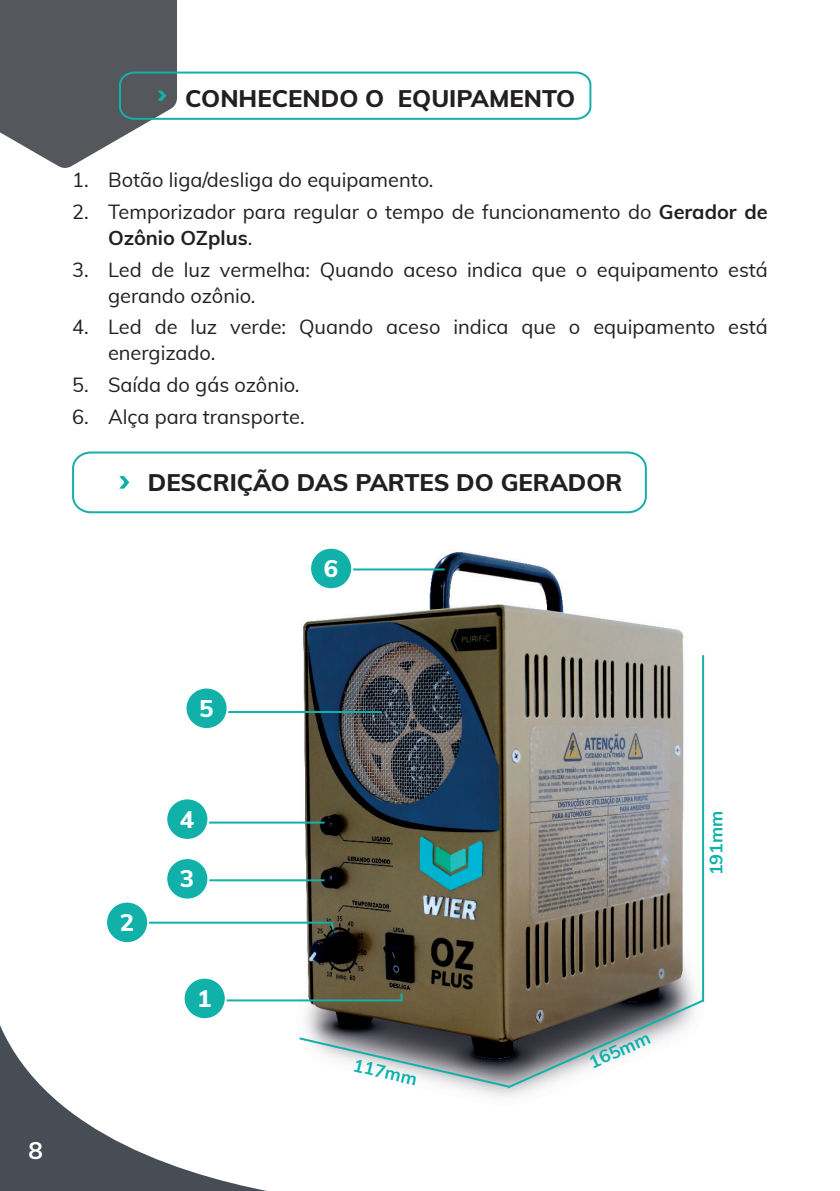
<style>
.page{position:relative;width:840px;height:1191px;background:#fff}
.page>*{position:absolute;margin:0;border:0;box-sizing:border-box;transform-origin:0 0}
.t1{font:800 24px "Muli";color:#231f20}
.t2{font:800 24px "Muli";color:#fff}
.t3{font:700 24px "Muli";color:#fff}
.t4{font:20px/26px "Muli";color:#231f20}
.t5{font:700 18px "Muli";color:#0db2ac}
.s1{font-weight:700}
</style>
<div class="page">
<svg style="left:0;top:1001px;width:278px;height:190px"></svg>
<img style="left:278px;top:552px;width:427px;height:545px">
<svg style="left:0;top:0;width:592px;height:168px"></svg>
<svg style="left:72px;top:451px;width:575px;height:63px"></svg>
<hr style="left:200px;top:821px;width:124px;height:2px;background:#11b1aa">
<hr style="left:187px;top:879px;width:137px;height:2px;background:#11b1aa">
<hr style="left:344px;top:568px;width:100px;height:2px;background:#11b1aa">
<hr style="left:217px;top:711px;width:164px;height:2px;background:#11b1aa">
<hr style="left:195px;top:999px;width:207px;height:2px;background:#11b1aa">
<hr style="left:118px;top:921px;width:214px;height:2px;background:#11b1aa">
<svg style="left:329px;top:920px;width:7px;height:12px"></svg>
<hr style="left:701px;top:655px;width:2px;height:346px;background:#11b1aa">
<svg style="left:297px;top:993px;width:408px;height:97px"></svg>
<div style="left:183px;top:977px;width:43px;height:42px;background:#11b1aa;border-radius:50%"></div>
<div style="left:182px;top:976px;width:45px;height:44px;border:2px solid #fff;border-radius:50%"></div>
<div style="left:106px;top:901px;width:42px;height:42px;background:#11b1aa;border-radius:50%"></div>
<div style="left:105px;top:900px;width:44px;height:44px;border:2px solid #fff;border-radius:50%"></div>
<div style="left:166px;top:858px;width:42px;height:41px;background:#11b1aa;border-radius:50%"></div>
<div style="left:165px;top:857px;width:44px;height:43px;border:2px solid #fff;border-radius:50%"></div>
<div style="left:166px;top:798px;width:42px;height:42px;background:#11b1aa;border-radius:50%"></div>
<div style="left:165px;top:797px;width:44px;height:44px;border:2px solid #fff;border-radius:50%"></div>
<div style="left:185px;top:687px;width:42px;height:42px;background:#11b1aa;border-radius:50%"></div>
<div style="left:184px;top:686px;width:44px;height:44px;border:2px solid #fff;border-radius:50%"></div>
<div style="left:310px;top:548px;width:42px;height:41px;background:#11b1aa;border-radius:50%"></div>
<div style="left:309px;top:547px;width:44px;height:43px;border:2px solid #fff;border-radius:50%"></div>
<p class="t1" style="left:185px;top:81px;width:391px">CONHECENDO O EQUIPAMENTO</p>
<p class="t4" style="left:72px;top:166px;width:363px">1. Botão liga/desliga do equipamento.</p>
<p class="t4" style="left:108px;top:198px;width:661px;text-indent:-36px">2. Temporizador para regular o tempo de funcionamento do <span class="s1">Gerador de<br>Ozônio OZplus</span>.</p>
<p class="t4" style="left:108px;top:255px;width:661px;text-indent:-36px">3. Led de luz vermelha: Quando aceso indica que o equipamento está gerando ozônio.</p>
<p class="t4" style="left:108px;top:313px;width:661px;text-indent:-36px">4. Led de luz verde: Quando aceso indica que o equipamento está energizado.</p>
<p class="t4" style="left:72px;top:371px;width:229px">5. Saída do gás ozônio.</p>
<p class="t4" style="left:72px;top:402px;width:234px">6. Alça para transporte.</p>
<p class="t1" style="left:148px;top:464px;width:476px">DESCRIÇÃO DAS PARTES DO GERADOR</p>
<p class="t2" style="left:323px;top:551px;width:16px">6</p>
<p class="t3" style="left:28px;top:1132px;width:16px">8</p>
<p class="t2" style="left:120px;top:904px;width:16px">2</p>
<p class="t2" style="left:199px;top:690px;width:16px">5</p>
<p class="t2" style="left:180px;top:801px;width:16px">4</p>
<p class="t2" style="left:180px;top:861px;width:16px">3</p>
<p class="t2" style="left:197px;top:980px;width:16px">1</p>
<p class="t5" style="left:356px;top:1051px;width:66px;rotate:13deg">117mm</p>
<p class="t5" style="left:702px;top:875px;width:66px;rotate:-90deg">191mm</p>
<p class="t5" style="left:584px;top:1050px;width:66px;rotate:-24deg">165mm</p>
</div>
